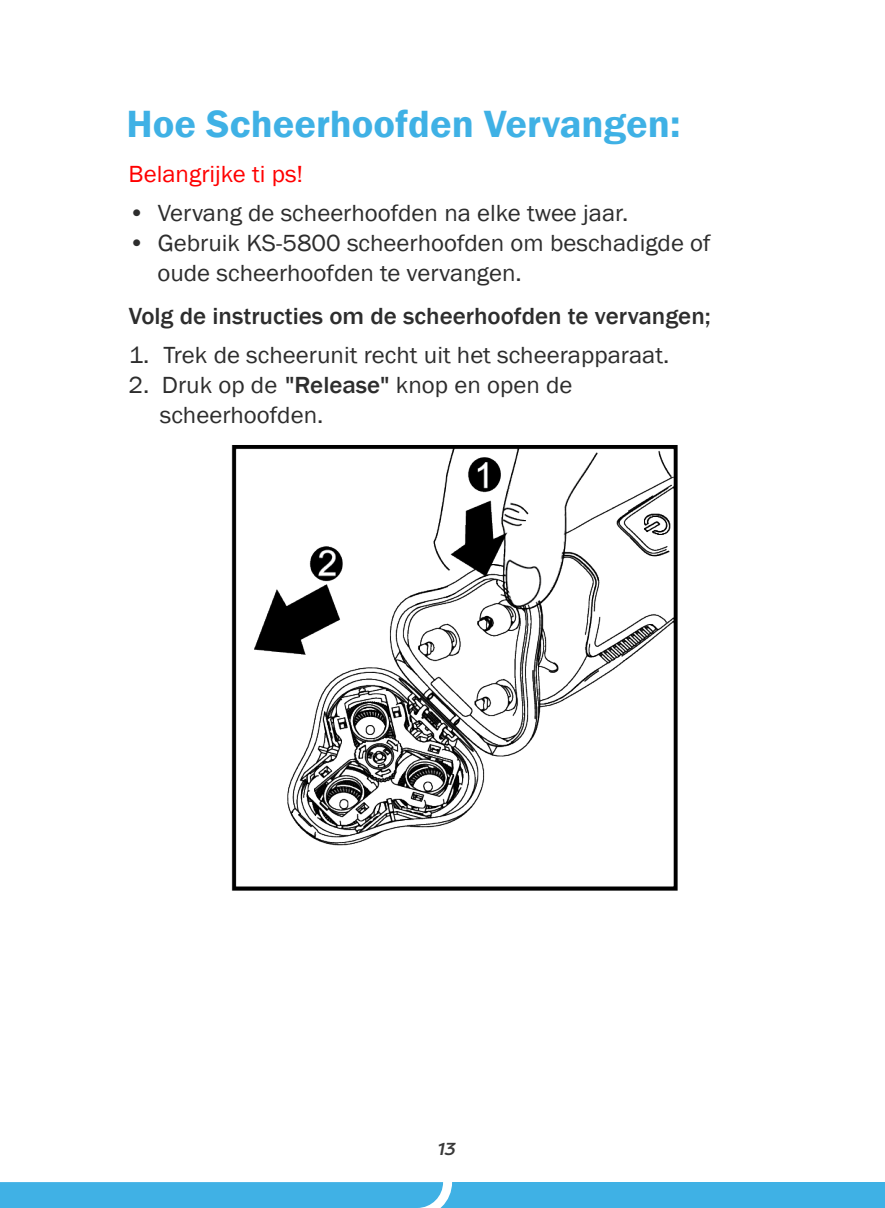
<style>
.page{position:relative;width:885px;height:1208px;background:#fff}
.page>*{position:absolute;margin:0;border:0;box-sizing:border-box;transform-origin:0 0}
.t1{font:600 39px "Franklin Gothic";color:#3fb1e5;scale:1.04 1}
.t2{font:24px/30px "Franklin Gothic";color:#2d2d2d;scale:1.04 1}
.t3{font:500 24px "Franklin Gothic";color:#2d2d2d;scale:1.04 1}
.t4{font:24px "Franklin Gothic";color:#f00;scale:1.04 1}
.t5{font:italic 500 17.4px "Filson Pro";color:#383838;scale:1.04 1}
.s1{font-weight:500}
</style>
<div class="page">
<img style="left:231px;top:445px;width:447px;height:446px">
<div style="left:259px;top:478px;width:72px;height:58px;background:#fff"></div>
<div style="left:426px;top:1182px;width:458px;height:26px;background:#3fb1e5"></div>
<div style="left:0;top:1182px;width:452px;height:26px;background:#40b1e5"></div>
<h1 class="t1" style="left:126px;top:100px;width:534px">Hoe Scheerhoofden Vervangen:</h1>
<p class="t4" style="left:129px;top:159px;width:169px">Belangrijke ti ps!</p>
<p class="t2" style="left:129px;top:198px;width:482px">• Vervang de scheerhoofden na elke twee jaar.</p>
<p class="t2" style="left:157px;top:228px;width:533px;text-indent:-29px">• Gebruik KS-5800 scheerhoofden om beschadigde of oude scheerhoofden te vervangen.</p>
<p class="t3" style="left:129px;top:301px;width:561px">Volg de instructies om de scheerhoofden te vervangen;</p>
<p class="t2" style="left:129px;top:341px;width:521px">1. Trek de scheerunit recht uit het scheerapparaat.</p>
<p class="t2" style="left:160px;top:371px;width:398px;text-indent:-31px">2. Druk op de <span class="s1">"Release"</span> knop en open de scheerhoofden.</p>
<p class="t5" style="left:436px;top:1136px;width:19px">13</p>
</div>
